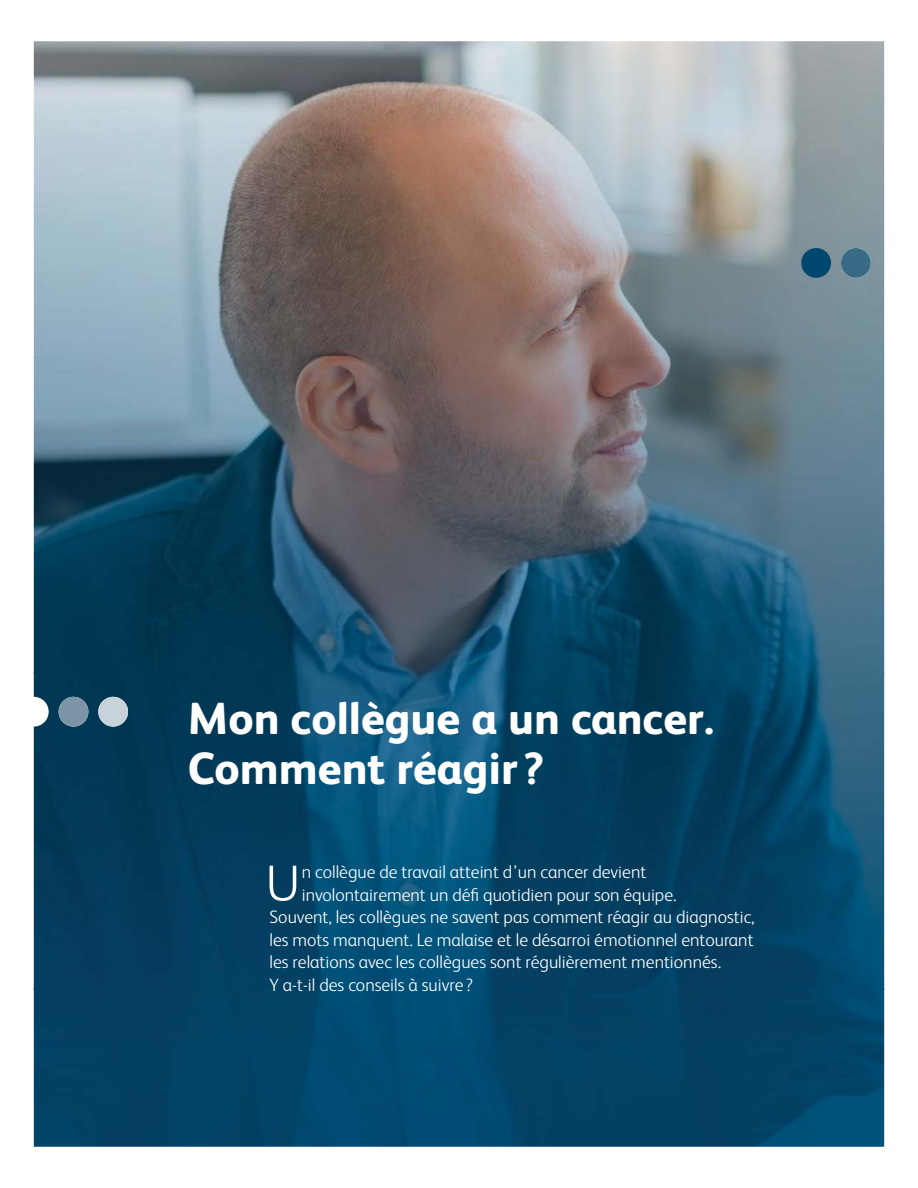
<style>
.page{position:relative;width:918px;height:1188px;background:#fff}
.page>*{position:absolute;margin:0;border:0;box-sizing:border-box;transform-origin:0 0}
.t1{font:300 50.7px "FS Albert";color:#fff}
.t2{font:800 45px/49.5px "FS Albert";color:#fff}
.t3{font:300 18px "FS Albert";color:#fff}
</style>
<div class="page">
<img style="left:34px;top:41px;width:850px;height:1106px">
<div style="left:801px;top:248px;width:30px;height:30px;background:#00476e;border-radius:50%"></div>
<img style="left:841px;top:248px;width:30px;height:30px;border-radius:50%">
<svg style="left:34px;top:697px;width:15px;height:30px"></svg>
<img style="left:59px;top:697px;width:29px;height:30px;border-radius:50%">
<img style="left:98px;top:697px;width:30px;height:30px;border-radius:50%">
<h2 class="t2" style="left:188px;top:699px;width:528px">Mon collègue a un cancer.<br>Comment réagir ?</h2>
<h1 class="t1" style="left:266px;top:865px;width:36px">U</h1>
<p class="t3" style="left:302px;top:865px;width:346px">n collègue de travail atteint d’un cancer devient</p>
<p class="t3" style="left:302px;top:888px;width:376px">involontairement un défi quotidien pour son équipe.</p>
<p class="t3" style="left:270px;top:910px;width:487px">Souvent, les collègues ne savent pas comment réagir au diagnostic,</p>
<p class="t3" style="left:270px;top:933px;width:486px">les mots manquent. Le malaise et le désarroi émotionnel entourant</p>
<p class="t3" style="left:270px;top:955px;width:453px">les relations avec les collègues sont régulièrement mentionnés.</p>
<p class="t3" style="left:270px;top:978px;width:205px">Y a-t-il des conseils à suivre ?</p>
</div>
